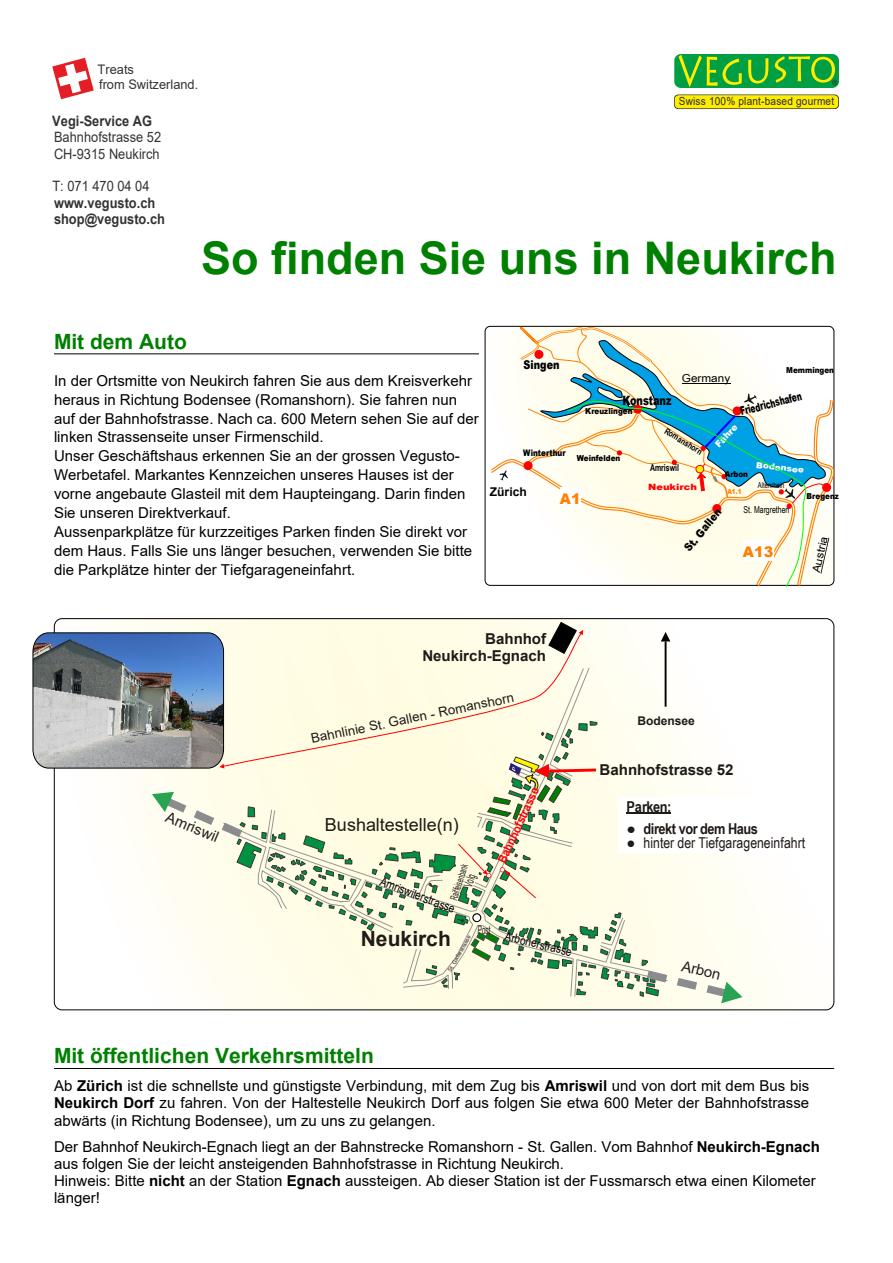
<style>
.page{position:relative;width:893px;height:1263px;background:#fff}
.page>*{position:absolute;margin:0;border:0;box-sizing:border-box;transform-origin:0 0}
.t1{font:700 45px "Arial";color:#008000}
.t2{font:700 21px "Arial";color:#008000}
.t3{font:700 21px "Arial";color:#1f1a17}
.t4{font:18px "Arial";color:#1f1a17}
.t5{font:15px/18.9px "Arial";color:#000}
.t6{font:700 15px/17.2px "Arial";color:#1f1a17;text-align:right}
.t7{font:15px "Arial Narrow";color:#1f1a17}
.t8{font:700 15px "Arial Narrow";letter-spacing:-.03em;color:#1f1a17;scale:1.04 1}
.t9{font:15px "Arial";color:#231f20}
.t10{font:900 14.7px "Arial";color:#ff8000}
.t11{font:700 14.25px/16.4px "Arial";color:#333;scale:.9 1}
.t12{font:14.25px/16.4px "Arial";color:#333;scale:.9 1}
.t13{font:13.35px "Arial";color:#1f1a17}
.t14{font:13.2px/15.1px "Arial";color:#333}
.t15{font:900 12.9px "Arial";color:#000;scale:.75 1}
.t16{font:12.3px "Arial Narrow";color:#000}
.t17{font:700 12px "Arial";color:#f00;scale:.9 1}
.t18{font:700 12px "Arial";color:#1f1a17}
.t19{font:12px "Arial Narrow";color:#1f1a17;scale:.65 1}
.t20{font:900 12px "Arial";color:#000;scale:.8 1}
.t21{font:700 12px "Arial";color:#000}
.t22{font:900 11.85px "Arial";color:#000;scale:.63 1}
.t23{font:11.1px "Arial";letter-spacing:.02em;color:#2c2b2a;scale:.91 1}
.t24{font:900 11.1px "Arial";color:#000;scale:.87 1}
.t25{font:10.95px "Arial Narrow";color:#000;scale:1.3 1}
.t26{font:10.5px "Arial Narrow";color:#1f1a17;scale:.65 1}
.t27{font:9.6px "Arial Narrow";color:#000;scale:.88 1}
.t28{font:700 9.6px "Arial Narrow";color:#000;scale:.88 1}
.t29{font:900 9.15px "Arial";color:#fff}
.t30{font:900 9px "Arial";color:#000;scale:.8 1}
.t31{font:700 8.7px "Arial Narrow";color:#000}
.t32{font:900 8.7px "Arial";color:#f00;scale:1.13 1}
.t33{font:900 8.4px "Arial";color:#fff;scale:1.06 1}
.t34{font:900 8.25px "Arial";color:#000;scale:.88 1}
.t35{font:8.25px "Arial Narrow";color:#000;scale:.88 1}
.t36{font:900 7.05px "Arial";color:#ff8000;scale:.83 1}
.t37{font:5.4px "Arial Narrow";color:#1f1a17;scale:1.26 1}
.s1{font-family:"Times New Roman"}
.s2{font-weight:700}
</style>
<div class="page">
<svg style="left:52px;top:58px;width:42px;height:41px"></svg>
<svg style="left:674px;top:95px;width:165px;height:14px"></svg>
<div style="left:674px;top:54px;width:165px;height:34px;background:#009f44;border-radius:7px"></div>
<svg style="left:678px;top:55px;width:64px;height:32px"></svg>
<svg style="left:748px;top:58px;width:20px;height:26px"></svg>
<svg style="left:775px;top:56px;width:62px;height:29px"></svg>
<svg style="left:675px;top:95px;width:163px;height:13px;background:#fbe900"></svg>
<img style="left:54px;top:618px;width:780px;height:392px">
<svg style="left:491px;top:327px;width:343px;height:259px"></svg>
<svg style="left:567px;top:401px;width:242px;height:186px"></svg>
<div style="left:618px;top:798px;width:202px;height:54px;background:#fff"></div>
<hr style="left:54px;top:354px;width:425px;height:1px;background:#000">
<hr style="left:54px;top:1068px;width:780px;height:1px;background:#000">
<svg style="left:32px;top:621px;width:710px;height:382px"></svg>
<p class="t14" style="left:98px;top:63px;width:102px">Treats<br>from Switzerland.</p>
<p class="t11" style="left:52px;top:114px;width:113px">Vegi-Service AG</p>
<p class="t12" style="left:54px;top:130px;width:121px">Bahnhofstrasse 52<br>CH-9315 Neukirch</p>
<p class="t12" style="left:52px;top:180px;width:109px">T: 071 470 04 04</p>
<p class="t11" style="left:54px;top:196px;width:125px">www.vegusto.ch shop@vegusto.ch</p>
<p class="t23" style="left:679px;top:97px;width:172px">Swiss 100% plant-based gourmet</p>
<h1 class="t1" style="left:201px;top:241px;width:637px">So finden Sie uns in Neukirch</h1>
<h2 class="t2" style="left:54px;top:333px;width:134px">Mit dem Auto</h2>
<p class="t5" style="left:54px;top:372px;width:426px">In der Ortsmitte von Neukirch fahren Sie aus dem Kreisverkehr heraus in Richtung Bodensee (Romanshorn). Sie fahren nun auf der Bahnhofstrasse. Nach ca. 600 Metern sehen Sie auf der linken Strassenseite unser Firmenschild.<br>Unser Geschäftshaus erkennen Sie an der grossen Vegusto-Werbetafel. Markantes Kennzeichen unseres Hauses ist der vorne angebaute Glasteil mit dem Haupteingang. Darin finden Sie unseren Direktverkauf.<br>Aussenparkplätze für kurzzeitiges Parken finden Sie direkt vor dem Haus. Falls Sie uns länger besuchen, verwenden Sie bitte die Parkplätze hinter der Tiefgarageneinfahrt.</p>
<p class="t20" style="left:524px;top:360px;width:46px">Singen</p>
<p class="t15" style="left:622px;top:396px;width:67px">Konstanz</p>
<p class="t34" style="left:585px;top:408px;width:55px">Kreuzlingen</p>
<p class="t25" style="left:682px;top:374px;width:39px">Germany</p>
<p class="t34" style="left:786px;top:367px;width:56px">Memmingen</p>
<p class="t22" style="left:739px;top:407px;width:102px;rotate:-14deg">Friedrichshafen</p>
<p class="t30" style="left:523px;top:449px;width:55px">Winterthur</p>
<p class="t34" style="left:577px;top:455px;width:51px">Weinfelden</p>
<p class="t21" style="left:490px;top:487px;width:38px">Zürich</p>
<p class="t10" style="left:560px;top:493px;width:22px">A1</p>
<p class="t31" style="left:667px;top:427px;width:44px;rotate:32deg">Romanshorn</p>
<p class="t29" style="left:714px;top:444px;width:30px;rotate:-47deg">Fähre</p>
<p class="t33" style="left:756px;top:462px;width:47px;rotate:6deg">Bodensee</p>
<p class="t28" style="left:650px;top:464px;width:34px">Amriswil</p>
<p class="t32" style="left:648px;top:483px;width:45px">Neukirch</p>
<p class="t34" style="left:725px;top:471px;width:28px">Arbon</p>
<p class="t35" style="left:758px;top:482px;width:32px">Altenrhein</p>
<p class="t27" style="left:744px;top:506px;width:54px">St. Margrethen</p>
<p class="t36" style="left:727px;top:489px;width:19px">A1.1</p>
<p class="t34" style="left:806px;top:493px;width:38px">Bregenz</p>
<p class="t24" style="left:683px;top:547px;width:61px;rotate:-51deg">St. Gallen</p>
<p class="t25" style="left:812px;top:571px;width:30px;rotate:-77deg">Austria</p>
<p class="t10" style="left:743px;top:546px;width:32px">A13</p>
<p class="t9" style="left:169px;top:811px;width:57px;rotate:23deg">Amriswil</p>
<p class="t6" style="left:422px;top:632px;width:125px">Bahnhof<br>Neukirch-Egnach</p>
<p class="t13" style="left:310px;top:734px;width:208px;rotate:-12deg">Bahnlinie St. Gallen - Romanshorn</p>
<p class="t4" style="left:325px;top:818px;width:135px">Bushaltestelle(n)</p>
<p class="t26" style="left:450px;top:898px;width:58px;rotate:-72deg">Raiffeisenbank</p>
<p class="t19" style="left:464px;top:885px;width:21px;rotate:-72deg">Volg</p>
<p class="t16" style="left:382px;top:876px;width:81px;rotate:21deg">Amriswilerstrasse</p>
<p class="t17" style="left:497px;top:860px;width:92px;rotate:-65deg">Bahnhofstrasse</p>
<p class="t19" style="left:478px;top:925px;width:21px;rotate:3deg">Post</p>
<h2 class="t3" style="left:361px;top:931px;width:92px">Neukirch</h2>
<p class="t37" style="left:448px;top:970px;width:34px;rotate:-61deg">St. Gallerstrasse</p>
<p class="t16" style="left:506px;top:931px;width:70px;rotate:14deg">Arbonerstrasse</p>
<p class="t18" style="left:637px;top:717px;width:59px">Bodensee</p>
<p class="t6" style="left:600px;top:763px;width:136px">Bahnhofstrasse 52</p>
<p class="t8" style="left:626px;top:801px;width:45px">Parken:</p>
<p class="t8" style="left:626px;top:823px;width:128px"><span class="s1">●</span> direkt vor dem Haus</p>
<p class="t7" style="left:626px;top:837px;width:180px"><span class="s1">●</span> hinter der Tiefgarageneinfahrt</p>
<p class="t9" style="left:683px;top:960px;width:41px;rotate:14deg">Arbon</p>
<h2 class="t2" style="left:54px;top:1048px;width:321px">Mit öffentlichen Verkehrsmitteln</h2>
<p class="t5" style="left:54px;top:1079px;width:757px;line-height:17.2px;text-align:justify">Ab <span class="s2">Zürich</span> ist die schnellste und günstigste Verbindung, mit dem Zug bis <span class="s2">Amriswil</span> und von dort mit dem Bus bis <span class="s2">Neukirch Dorf</span> zu fahren. Von der Haltestelle Neukirch Dorf aus folgen Sie etwa 600 Meter der Bahnhofstrasse abwärts (in Richtung Bodensee), um zu uns zu gelangen.</p>
<p class="t5" style="left:54px;top:1139px;width:768px;line-height:17.2px">Der Bahnhof Neukirch-Egnach liegt an der Bahnstrecke Romanshorn - St. Gallen. Vom Bahnhof <span class="s2">Neukirch-Egnach </span>aus folgen Sie der leicht ansteigenden Bahnhofstrasse in Richtung Neukirch.<br>Hinweis: Bitte <span class="s2">nicht</span> an der Station <span class="s2">Egnach</span> aussteigen. Ab dieser Station ist der Fussmarsch etwa einen Kilometer länger!</p>
</div>
